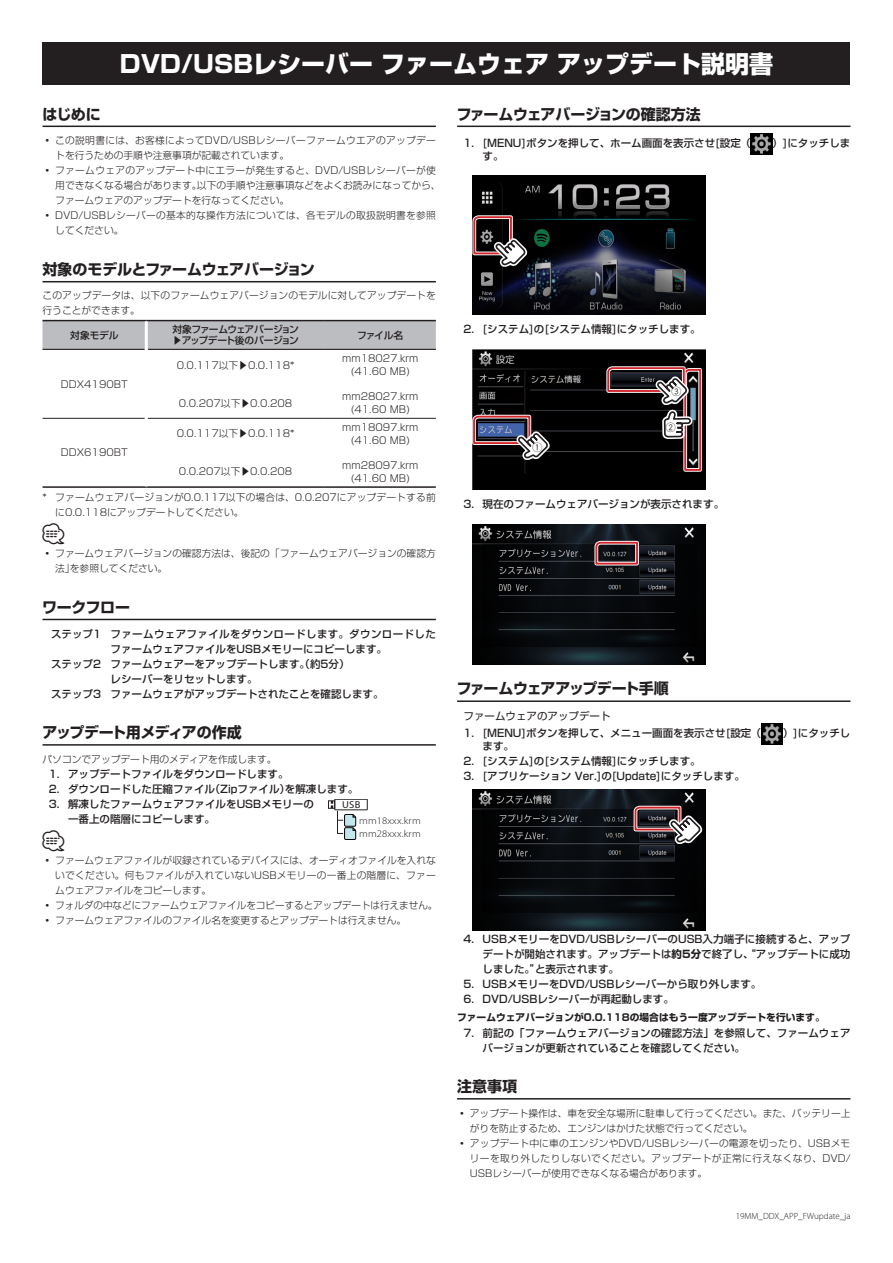
<style>
.page{position:relative;width:893px;height:1263px;background:#fff}
.page>*{position:absolute;margin:0;border:0;box-sizing:border-box;transform-origin:0 0}
.t1{font:800 24px "Shin Go Pro";color:#fff}
.t2{font:21px "Car Symble";color:#231f20}
.t3{font:700 15px "Shin Go Pro";letter-spacing:-.02em;color:#231f20}
.t4{font:700 15px "Shin Go Pro";letter-spacing:-.055em;color:#231f20}
.t5{font:500 10.5px/15px "Shin Go Pro";color:#231f20}
.t6{font:500 10.5px "Shin Go Pro";letter-spacing:.035em;color:#231f20}
.t7{font:10.5px "Shin Go Pro";color:#231f20}
.t8{font:500 10.5px "JKCE2 Amarusuji";color:#231f20}
.t9{font:300 10.05px/13.2px "Myriad Pro";letter-spacing:.015em;color:#231f20;scale:1.05 1}
.t10{font:10.05px "Myriad Pro";color:#231f20;scale:1.05 1}
.t11{font:300 9.75px/12.6px "Shin Go Pro";color:#231f20;text-align:center}
.t12{font:300 9.75px "Shin Go Pro";letter-spacing:.025em;color:#231f20}
.t13{font:700 9.75px "Shin Go Pro";color:#231f20}
.t14{font:300 9.75px "Shin Go Pro";letter-spacing:.02em;color:#231f20}
.t15{font:300 9.75px "Shin Go Pro";letter-spacing:.035em;color:#231f20}
.t16{font:500 9.75px "Shin Go Pro";letter-spacing:-.045em;color:#231f20}
.t17{font:300 9px "Myriad Pro";color:#231f20}
.s1{font-weight:700}
</style>
<div class="page">
<div style="left:43px;top:43px;width:807px;height:42px;background:#231f20"></div>
<hr style="left:43px;top:126px;width:393px;height:1px;background:#231f20">
<hr style="left:43px;top:281px;width:393px;height:1px;background:#231f20">
<hr style="left:43px;top:619px;width:393px;height:1px;background:#231f20">
<hr style="left:43px;top:744px;width:393px;height:2px;background:#231f20">
<svg style="left:43px;top:321px;width:393px;height:28px;background:#b8b9bc"></svg>
<hr style="left:43px;top:320px;width:103px;height:1px;background:#231f20">
<hr style="left:146px;top:320px;width:179px;height:1px;background:#231f20">
<hr style="left:325px;top:320px;width:111px;height:1px;background:#231f20">
<hr style="left:43px;top:486px;width:103px;height:2px;background:#231f20">
<hr style="left:146px;top:486px;width:179px;height:2px;background:#231f20">
<hr style="left:325px;top:486px;width:111px;height:2px;background:#231f20">
<hr style="left:43px;top:418px;width:102px;height:1px;background:#231f20">
<hr style="left:148px;top:418px;width:177px;height:1px;background:#231f20">
<hr style="left:325px;top:418px;width:111px;height:1px;background:#231f20">
<hr style="left:43px;top:349px;width:102px;height:1px;background:#231f20">
<hr style="left:148px;top:349px;width:177px;height:1px;background:#231f20">
<hr style="left:325px;top:349px;width:111px;height:1px;background:#231f20">
<hr style="left:145px;top:321px;width:3px;height:28px;background:#fff">
<hr style="left:457px;top:126px;width:393px;height:1px;background:#231f20">
<hr style="left:457px;top:700px;width:393px;height:2px;background:#231f20">
<hr style="left:457px;top:1098px;width:393px;height:1px;background:#231f20">
<img style="left:751px;top:133px;width:21px;height:22px">
<img style="left:472px;top:176px;width:234px;height:138px">
<svg style="left:472px;top:213px;width:56px;height:55px;background:#4a3e3e"></svg>
<img style="left:472px;top:349px;width:234px;height:140px">
<svg style="left:472px;top:413px;width:78px;height:48px;background:#4f4853"></svg>
<svg style="left:604px;top:364px;width:100px;height:110px;background:#372d2e"></svg>
<img style="left:472px;top:524px;width:234px;height:141px">
<svg style="left:593px;top:539px;width:48px;height:28px"></svg>
<img style="left:761px;top:723px;width:22px;height:22px">
<img style="left:472px;top:790px;width:234px;height:140px">
<svg style="left:632px;top:804px;width:71px;height:41px;background:#574b4e"></svg>
<div style="left:335px;top:799px;width:32px;height:11px;border:1px solid #231f20"></div>
<div style="left:328px;top:800px;width:7px;height:8px;border:1px solid #231f20"></div>
<svg style="left:331px;top:801px;width:25px;height:39px"></svg>
<h1 class="t1" style="left:120px;top:45px;width:655px">DVD/USBレシーバーファームウェアアップデート説明書</h1>
<h3 class="t3" style="left:43px;top:102px;width:60px">はじめに</h3>
<p class="t12" style="left:43px;top:132px;width:395px">◦ この説明書には、お客様によってDVD/USBレシーバーファームウエアのアップデー</p>
<p class="t11" style="left:55px;top:148px;width:236px">トを行うための手順や注意事項が記載されています。</p>
<p class="t12" style="left:43px;top:162px;width:395px">◦ ファームウェアのアップデート中にエラーが発生すると、DVD/USBレシーバーが使</p>
<p class="t11" style="left:197px;top:178px;width:245px">以下の手順や注意事項などをよくお読みになってから、</p>
<p class="t11" style="left:55px;top:178px;width:148px">用できなくなる場合があります。</p>
<p class="t11" style="left:55px;top:193px;width:236px">ファームウェアのアップデートを行なってください。</p>
<p class="t12" style="left:43px;top:207px;width:395px">◦ DVD/USBレシーバーの基本的な操作方法については、各モデルの取扱説明書を参照</p>
<p class="t11" style="left:55px;top:223px;width:70px">してください。</p>
<h3 class="t3" style="left:43px;top:257px;width:274px">対象のモデルとファームウェアバージョン</h3>
<p class="t11" style="left:43px;top:287px;width:395px;line-height:15px;text-align:left">このアップデータは、以下のファームウェアバージョンのモデルに対してアップデートを行うことができます。</p>
<p class="t16" style="left:172px;top:322px;width:128px">対象ファームウェアバージョン</p>
<p class="t16" style="left:70px;top:327px;width:50px">対象モデル</p>
<p class="t16" style="left:357px;top:327px;width:48px">ファイル名</p>
<p class="t16" style="left:172px;top:332px;width:128px">▶アップデート後のバージョン</p>
<p class="t11" style="left:43px;top:489px;width:6px">*</p>
<p class="t11" style="left:61px;top:376px;width:68px">DDX4190BT</p>
<p class="t11" style="left:177px;top:357px;width:119px">0.0.117以下▶0.0.118*</p>
<p class="t11" style="left:179px;top:395px;width:115px">0.0.207以下▶0.0.208</p>
<p class="t11" style="left:342px;top:351px;width:78px">mm18027.krm (41.60 MB(</p>
<p class="t11" style="left:342px;top:389px;width:78px">mm28027.krm (41.60 MB(</p>
<p class="t11" style="left:342px;top:420px;width:78px">mm18097.krm (41.60 MB(</p>
<p class="t11" style="left:342px;top:458px;width:78px">mm28097.krm (41.60 MB(</p>
<p class="t11" style="left:55px;top:489px;width:382px">ファームウェアバージョンが0.0.117以下の場合は、0.0.207にアップデートする前</p>
<p class="t11" style="left:177px;top:426px;width:119px">0.0.117以下▶0.0.118*</p>
<p class="t11" style="left:179px;top:464px;width:115px">0.0.207以下▶0.0.208</p>
<p class="t11" style="left:61px;top:445px;width:68px">DDX6190BT</p>
<p class="t11" style="left:55px;top:504px;width:190px">に0.0.118にアップデートしてください。</p>
<h2 class="t2" style="left:43px;top:523px;width:23px">⁄</h2>
<p class="t11" style="left:70px;top:544px;width:367px;line-height:15px;text-align:left;text-indent:-27px">◦ ファームウェアバージョンの確認方法は、後記の「ファームウェアバージョンの確認方を参照してください。</p>
<p class="t11" style="left:55px;top:561px;width:21px">法」</p>
<h3 class="t3" style="left:42px;top:595px;width:90px">ワークフロー</h3>
<p class="t6" style="left:111px;top:625px;width:327px">ファームウェアファイルをダウンロードします。ダウンロードした</p>
<p class="t5" style="left:51px;top:625px;width:51px">ステップ1</p>
<p class="t5" style="left:51px;top:655px;width:51px">ステップ2</p>
<p class="t5" style="left:111px;top:640px;width:278px">ファームウェアファイルをUSBメモリーにコピーします。ファームウェアーをアップデートします。（約5分(</p>
<p class="t5" style="left:111px;top:670px;width:275px">レシーバーをリセットします。<br>ファームウェアがアップデートされたことを確認します。</p>
<p class="t5" style="left:51px;top:685px;width:51px">ステップ3</p>
<h3 class="t3" style="left:43px;top:720px;width:201px">アップデート用メディアの作成</h3>
<p class="t11" style="left:43px;top:751px;width:236px">パソコンでアップデート用のメディアを作成します。</p>
<p class="t5" style="left:68px;top:765px;width:222px">アップデートファイルをダウンロードします。</p>
<p class="t5" style="left:49px;top:765px;width:12px">1.</p>
<p class="t5" style="left:49px;top:780px;width:12px">2.</p>
<p class="t5" style="left:49px;top:795px;width:12px">3.</p>
<p class="t5" style="left:68px;top:780px;width:149px">ダウンロードした圧縮ファイル</p>
<p class="t5" style="left:210px;top:780px;width:82px">（Zipファイル）</p>
<p class="t5" style="left:285px;top:780px;width:75px">を解凍します。</p>
<p class="t5" style="left:68px;top:795px;width:247px">解凍したファームウェアファイルをUSBメモリーの</p>
<p class="t10" style="left:342px;top:798px;width:19px">USB</p>
<p class="t5" style="left:68px;top:810px;width:148px">一番上の階層にコピーします。</p>
<p class="t9" style="left:359px;top:814px;width:60px">mm18xxx.krm mm28xxx.krm</p>
<h2 class="t2" style="left:43px;top:830px;width:23px">⁄</h2>
<p class="t11" style="left:43px;top:852px;width:395px">◦ ファームウェアファイルが収録されているデバイスには、オーディオファイルを入れな</p>
<p class="t14" style="left:55px;top:867px;width:382px">いでください。何もファイルが入れていないUSBメモリーの一番上の階層に、ファー</p>
<p class="t11" style="left:55px;top:882px;width:158px">ムウェアファイルをコピーします。</p>
<p class="t11" style="left:43px;top:897px;width:396px">◦ フォルダの中などにファームウェアファイルをコピーするとアップデートは行えません。</p>
<p class="t11" style="left:43px;top:912px;width:365px">◦ ファームウェアファイルのファイル名を変更するとアップデートは行えません。</p>
<h3 class="t3" style="left:457px;top:102px;width:246px">ファームウェアバージョンの確認方法</h3>
<p class="t5" style="left:463px;top:134px;width:12px">1.</p>
<p class="t5" style="left:483px;top:134px;width:270px">[MENU]ボタンを押して、ホーム画面を表示させ[設定（</p>
<p class="t5" style="left:483px;top:147px;width:22px">す。</p>
<p class="t5" style="left:772px;top:134px;width:80px">）]にタッチしま</p>
<p class="t5" style="left:463px;top:320px;width:12px">2.</p>
<p class="t5" style="left:483px;top:320px;width:220px">[システムの] [システム情報]にタッチします。</p>
<p class="t8" style="left:533px;top:442px;width:11px">1</p>
<p class="t8" style="left:671px;top:387px;width:11px">3</p>
<p class="t8" style="left:666px;top:423px;width:11px">2</p>
<p class="t5" style="left:463px;top:496px;width:12px">3.</p>
<p class="t5" style="left:483px;top:496px;width:243px">現在のファームウェアバージョンが表示されます。</p>
<h3 class="t4" style="left:457px;top:677px;width:214px">ファームウェアアップデート手順</h3>
<p class="t7" style="left:463px;top:707px;width:148px">ファームウェアのアップデート</p>
<p class="t5" style="left:463px;top:724px;width:12px">1.</p>
<p class="t5" style="left:463px;top:752px;width:12px">2.</p>
<p class="t5" style="left:463px;top:767px;width:12px">3.</p>
<p class="t5" style="left:483px;top:724px;width:280px">[MENU]ボタンを押して、メニュー画面を表示させ[設定（</p>
<p class="t5" style="left:483px;top:737px;width:220px">ます。<br>[システムの] [システム情報]にタッチします。</p>
<p class="t5" style="left:483px;top:767px;width:264px">[アプリケーション Ver の] . [Update]にタッチします。</p>
<p class="t5" style="left:783px;top:724px;width:69px">）]にタッチし</p>
<p class="t5" style="left:463px;top:930px;width:12px">4.</p>
<p class="t5" style="left:463px;top:975px;width:12px">5.</p>
<p class="t5" style="left:483px;top:930px;width:369px">USBメモリーをDVD/USBレシーバーのUSB入力端子に接続すると、アップ</p>
<p class="t5" style="left:535px;top:945px;width:317px;text-indent:-52px">デートが開始されます。アップデートは<span class="s1">約5分</span>で終了し、“アップデートに成功と表示されます。</p>
<p class="t5" style="left:483px;top:960px;width:280px">しました。”<br>USBメモリーをDVD/USBレシーバーから取り外します。</p>
<p class="t5" style="left:483px;top:990px;width:193px">DVD/USBレシーバーが再起動します。</p>
<p class="t5" style="left:463px;top:990px;width:12px">6.</p>
<p class="t13" style="left:457px;top:1010px;width:369px">ファームウェアバージョンが0.0.118の場合はもう一度アップデートを行います。</p>
<p class="t5" style="left:483px;top:1024px;width:369px">前記の「ファームウェアバージョンの確認方法」を参照して、ファームウェア</p>
<p class="t5" style="left:463px;top:1024px;width:12px">7.</p>
<p class="t5" style="left:483px;top:1039px;width:264px">バージョンが更新されていることを確認してください。</p>
<h3 class="t3" style="left:457px;top:1074px;width:61px">注意事項</h3>
<p class="t11" style="left:457px;top:1105px;width:395px">◦ アップデート操作は、車を安全な場所に駐車して行ってください。また、バッテリー上</p>
<p class="t11" style="left:470px;top:1120px;width:284px">がりを防止するため、エンジンはかけた状態で行ってください。</p>
<p class="t11" style="left:457px;top:1135px;width:395px">◦ アップデート中に車のエンジンやDVD/USBレシーバーの電源を切ったり、USBメモ</p>
<p class="t15" style="left:470px;top:1150px;width:382px">リーを取り外したりしないでください。アップデートが正常に行えなくなり、DVD/</p>
<p class="t11" style="left:470px;top:1165px;width:239px">USBレシーバーが使用できなくなる場合があります。</p>
<p class="t17" style="left:736px;top:1211px;width:116px">19MM_DDX_APP_FWupdate_ja</p>
</div>
